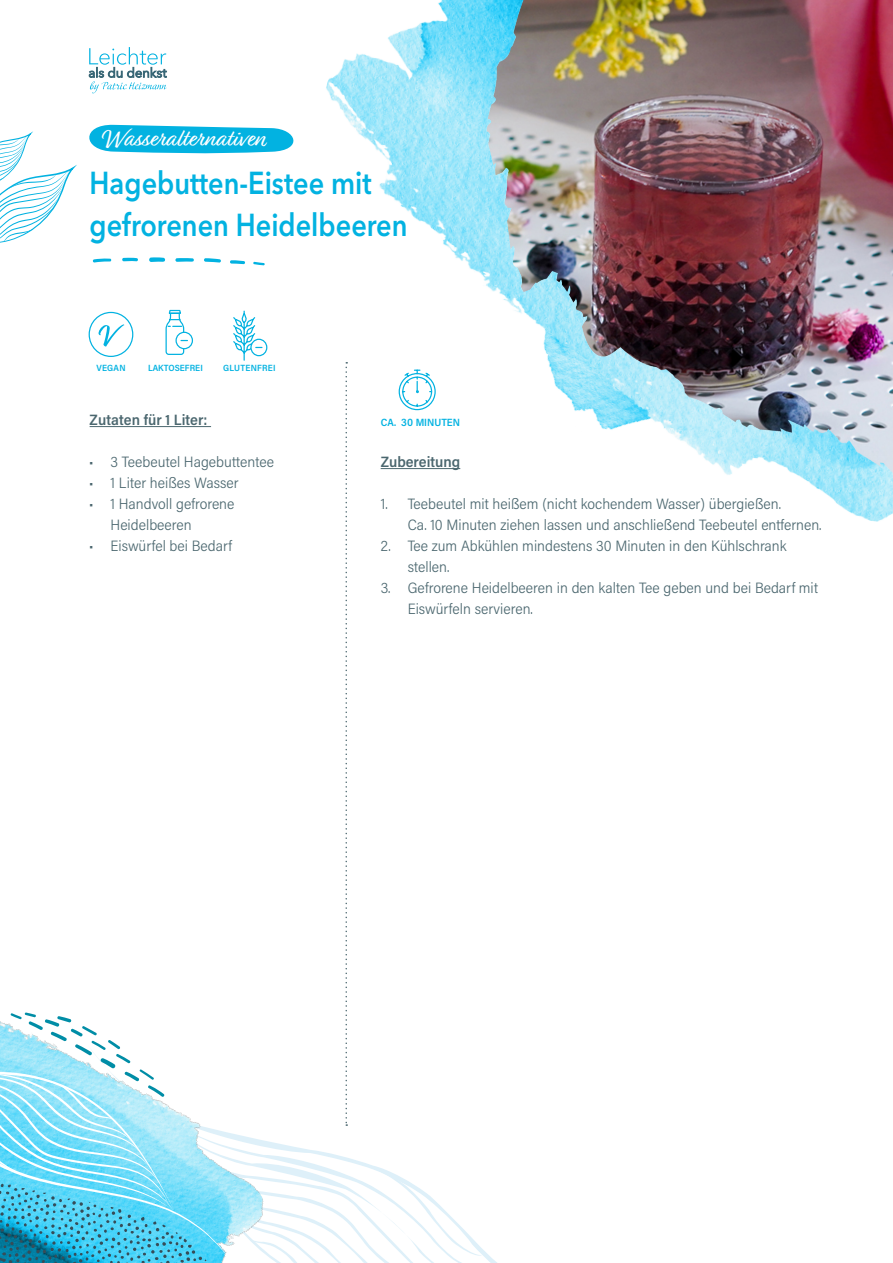
<style>
.page{position:relative;width:893px;height:1263px;background:#fff}
.page>*{position:absolute;margin:0;border:0;box-sizing:border-box;transform-origin:0 0}
.Überschrift_H1{font:600 31.5px/42px "Avenir Next LT Pro";color:#02b2e1;scale:.86 1}
.t1{font:25.5px "Relation Two";color:#fff}
.t2{font:300 15px/21px "Acumin Pro Semi Cond";color:#4b676f}
.Überschrift_H2{font:600 15px "Acumin Pro Semi Cond";color:#4b676f}
.t3{font:600 10.5px "Acumin Pro Semi Cond";color:#02b2e1}
.t4{font:600 9px "Acumin Pro Semi Cond";letter-spacing:.02em;color:#02b2e1}
.t5{font:600 9px "Acumin Pro Semi Cond";color:#02b2e1}
</style>
<div class="page">
<svg style="left:89px;top:47px;width:78px;height:46px"></svg>
<img style="left:326px;top:21px;width:567px;height:501px">
<img style="left:429px;top:0;width:464px;height:480px">
<svg style="left:92px;top:257px;width:173px;height:8px"></svg>
<svg style="left:0;top:124px;width:294px;height:119px"></svg>
<svg style="left:0;top:309px;width:493px;height:954px"></svg>
<p class="t1" style="left:103px;top:122px;width:163px">Wasseralternativen</p>
<p class="Überschrift_H1" style="left:90px;top:162px;width:371px">Hagebutten-Eistee mit gefrorenen Heidelbeeren</p>
<p class="t4" style="left:96px;top:361px;width:31px">VEGAN</p>
<p class="t5" style="left:148px;top:361px;width:56px">LAKTOSEFREI</p>
<p class="t4" style="left:223px;top:361px;width:54px">GLUTENFREI</p>
<p class="Überschrift_H2" style="left:90px;top:409px;width:119px">Zutaten für 1 Liter:</p>
<p class="t3" style="left:381px;top:415px;width:81px">CA. 30 MINUTEN</p>
<p class="t2" style="left:89px;top:451px;width:186px">• 3 Teebeutel Hagebuttentee</p>
<p class="t2" style="left:89px;top:472px;width:151px">• 1 Liter heißes Wasser</p>
<p class="t2" style="left:111px;top:493px;width:125px;text-indent:-21px">• 1 Handvoll gefrorene<br>Heidelbeeren</p>
<p class="t2" style="left:89px;top:535px;width:144px">• Eiswürfel bei Bedarf</p>
<p class="Überschrift_H2" style="left:381px;top:451px;width:81px">Zubereitung</p>
<p class="t2" style="left:408px;top:493px;width:415px;text-indent:-27px">1. Teebeutel mit heißem (nicht kochendem Wasser) übergießen.<br>Ca. 10 Minuten ziehen lassen und anschließend Teebeutel entfernen.</p>
<p class="t2" style="left:408px;top:535px;width:381px;text-indent:-27px">2. Tee zum Abkühlen mindestens 30 Minuten in den Kühlschrank stellen.</p>
<p class="t2" style="left:408px;top:577px;width:412px;text-indent:-27px">3. Gefrorene Heidelbeeren in den kalten Tee geben und bei Bedarf mit<br>Eiswürfeln servieren.</p>
</div>
